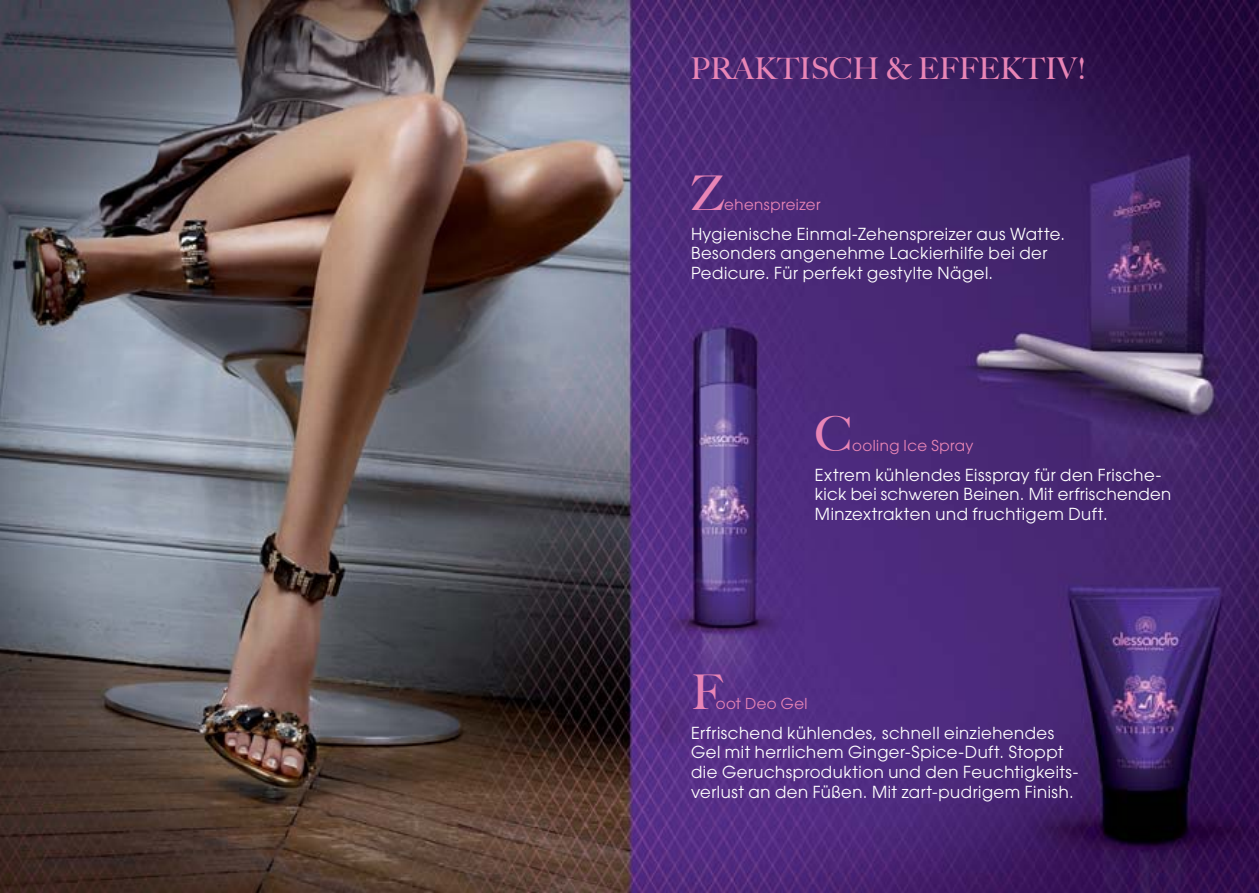
<style>
.page{position:relative;width:1259px;height:893px;background:#fff}
.page>*{position:absolute;margin:0;border:0;box-sizing:border-box;transform-origin:0 0}
.t1{font:500 48px "Big Caslon";color:#e985b6}
.t2{font:500 30px "Big Caslon";color:#e985b6}
.t3{font:16.5px/19.8px "Avant Garde";letter-spacing:.03em;color:#fff}
.t4{font:15px "Avant Garde";letter-spacing:.03em;color:#e985b6}
</style>
<div class="page">
<img style="left:0;top:0;width:1259px;height:893px">
<h2 class="t2" style="left:690px;top:51px;width:397px">PRAKTISCH &amp; EFFEKTIV!</h2>
<h1 class="t1" style="left:691px;top:165px;width:35px">Z</h1>
<p class="t4" style="left:724px;top:199px;width:98px">ehenspreizer</p>
<p class="t3" style="left:691px;top:225px;width:375px">Hygienische Einmal-Zehenspreizer aus Watte.<br>Besonders angenehme Lackierhilfe bei der<br>Pedicure. Für perfekt gestylte Nägel.</p>
<h1 class="t1" style="left:815px;top:406px;width:39px">C</h1>
<p class="t4" style="left:852px;top:440px;width:123px">ooling Ice Spray</p>
<p class="t3" style="left:815px;top:466px;width:358px">Extrem kühlendes Eisspray für den Frische&shy;kick bei schweren Beinen. Mit erfrischenden<br>Minzextrakten und fruchtigem Duft.</p>
<h1 class="t1" style="left:691px;top:664px;width:33px">F</h1>
<p class="t4" style="left:716px;top:698px;width:93px">oot Deo Gel</p>
<p class="t3" style="left:691px;top:724px;width:389px">Erfrischend kühlendes, schnell einziehendes Gel mit herrlichem Ginger-Spice-Duft. Stoppt die Geruchsproduktion und den Feuchtigkeits&shy;verlust an den Füßen. Mit zart-pudrigem Finish.</p>
</div>
